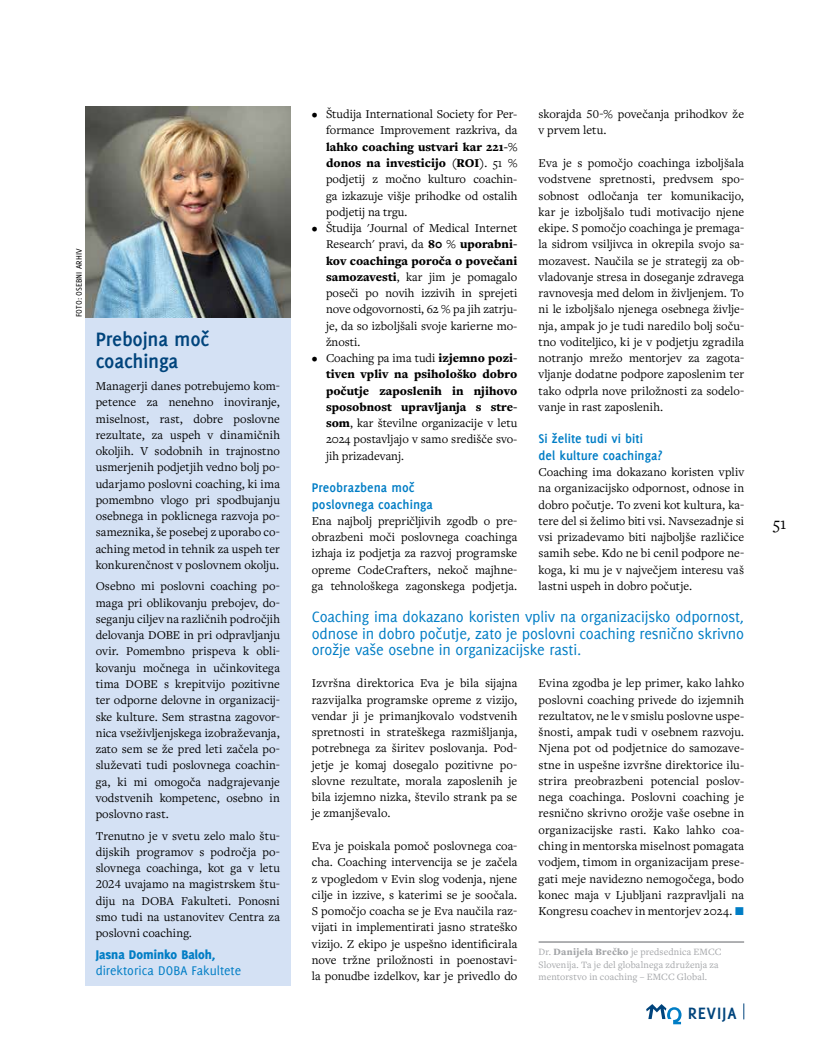
<style>
.page{position:relative;width:815px;height:1046px;background:#fff}
.page>*{position:absolute;margin:0;border:0;box-sizing:border-box;transform-origin:0 0}
.t1{font:700 21.25px/22.5px "Delicious CE";letter-spacing:-.01em;color:#00447c}
.t2{font:700 18px "Delicious CE";letter-spacing:.05em;color:#00447c}
.t3{font:17.5px "Freight Text Pro";color:#000}
.t4{font:16.25px/16.2px "Delicious CE";letter-spacing:-.01em;color:#007dc5;text-align:justify}
.t5{font:700 13.75px/16.2px "Delicious CE";color:#007dc5}
.t6{font:13.75px "Delicious CE";color:#007dc5}
.t7{font:800 13.75px "Delicious CE";color:#007dc5}
.t8{font:12.5px/16.2px "Freight Text Pro";color:#000;text-align:justify}
.t9{font:900 12.5px/16.2px "Freight Text Pro";color:#000;text-align:justify}
.t10{font:10px/12.5px "Freight Text Pro";letter-spacing:.01em;color:#a3a5a8}
.t11{font:8.75px "Delicious CE";color:#000}
.s1{font-weight:900}
.s2{font-weight:400}
.s3{color:#007dc5}
</style>
<div class="page">
<svg style="left:646px;top:1004px;width:36px;height:20px"></svg>
<svg style="left:743px;top:1003px;width:1px;height:16px"></svg>
<hr style="left:539px;top:941px;width:205px;height:1px;background:#808285">
<img style="left:85px;top:106px;width:206px;height:212px">
<div style="left:85px;top:318px;width:206px;height:667px;background:#d4e1f4"></div>
<p class="t11" style="left:74px;top:317px;width:70px;rotate:-90deg">FOTO: OSEBNI ARHIV</p>
<h1 class="t1" style="left:96px;top:327px;width:115px">Prebojna moč coachinga</h1>
<p class="t8" style="left:96px;top:377px;width:186px">Managerji danes potrebujemo kom&shy;petence za nenehno inoviranje, miselnost, rast, dobre poslovne rezultate, za uspeh v dinamičnih okoljih. V sodobnih in trajnostno usmerjenih podjetjih vedno bolj po&shy;udarjamo poslovni coaching, ki ima pomembno vlogo pri spodbujanju osebnega in poklicnega razvoja po&shy;sameznika, še posebej z uporabo co&shy;aching metod in tehnik za uspeh ter konkurenčnost v poslovnem okolju.</p>
<p class="t8" style="left:96px;top:577px;width:186px">Osebno mi poslovni coaching po&shy;maga pri oblikovanju prebojev, do&shy;seganju ciljev na različnih področjih delovanja DOBE in pri odpravljanju ovir. Pomembno prispeva k obli&shy;kovanju močnega in učinkovitega tima DOBE s krepitvijo pozitivne ter odporne delovne in organizacij&shy;ske kulture. Sem strastna zagovor&shy;nica vseživljenjskega izobraževanja, zato sem se že pred leti začela po&shy;služevati tudi poslovnega coachin&shy;ga, ki mi omogoča nadgrajevanje vodstvenih kompetenc, osebno in poslovno rast.</p>
<p class="t8" style="left:96px;top:827px;width:186px">Trenutno je v svetu zelo malo štu&shy;dijskih programov s področja po&shy;slovnega coachinga, kot ga v letu 2024 uvajamo na magistrskem štu&shy;diju na DOBA Fakulteti. Ponosni smo tudi na ustanovitev Centra za poslovni coaching.</p>
<p class="t7" style="left:96px;top:945px;width:121px">Jasna Dominko Baloh,</p>
<p class="t6" style="left:96px;top:962px;width:147px">direktorica DOBA Fakultete</p>
<p class="t8" style="left:312px;top:106px;width:207px;text-align:right">• Študija International Society for Per&shy;formance Improvement razkriva, da</p>
<p class="t8" style="left:326px;top:138px;width:193px"><span class="s1">lahko coaching ustvari kar 221-% donos na investicijo (ROI)</span>. 51 % podjetij z močno kulturo coachin&shy;ga izkazuje višje prihodke od ostalih podjetij na trgu.</p>
<p class="t8" style="left:326px;top:219px;width:193px;text-indent:-14px">• Študija 'Journal of Medical Internet Research' pravi, da <span class="s1">80 % uporabni&shy;kov coachinga poroča o povečani samozavesti</span>, kar jim je pomagalo poseči po novih izzivih in sprejeti nove odgovornosti, 62 % pa jih zatrju&shy;je, da so izboljšali svoje karierne mo&shy;žnosti.</p>
<p class="t9" style="left:326px;top:349px;width:193px;text-indent:-14px"><span class="s2">• Coaching pa ima tudi</span> izjemno pozi&shy;tiven vpliv na psihološko dobro počutje zaposlenih in njihovo sposobnost upravljanja s stre&shy;som<span class="s2">, kar številne organizacije v letu 2024 postavljajo v samo središče svo&shy;jih prizadevanj.</span></p>
<p class="t5" style="left:312px;top:479px;width:123px">Preobrazbena moč poslovnega coachinga</p>
<p class="t8" style="left:312px;top:512px;width:207px">Ena najbolj prepričljivih zgodb o pre&shy;obrazbeni moči poslovnega coachinga izhaja iz podjetja za razvoj programske opreme CodeCrafters, nekoč majhne&shy;ga tehnološkega zagonskega podjetja.</p>
<p class="t8" style="left:539px;top:106px;width:207px">skorajda 50-% povečanja prihodkov že v prvem letu.</p>
<p class="t8" style="left:539px;top:154px;width:207px">Eva je s pomočjo coachinga izboljšala vodstvene spretnosti, predvsem spo&shy;sobnost odločanja ter komunikacijo, kar je izboljšalo tudi motivacijo njene ekipe. S pomočjo coachinga je premaga&shy;la sidrom vsiljivca in okrepila svojo sa&shy;mozavest. Naučila se je strategij za ob&shy;vladovanje stresa in doseganje zdravega ravnovesja med delom in življenjem. To ni le izboljšalo njenega osebnega življe&shy;nja, ampak jo je tudi naredilo bolj soču&shy;tno voditeljico, ki je v podjetju zgradila notranjo mrežo mentorjev za zagota&shy;vljanje dodatne podpore zaposlenim ter tako odprla nove priložnosti za sodelo&shy;vanje in rast zaposlenih.</p>
<p class="t5" style="left:539px;top:430px;width:125px">Si želite tudi vi biti del kulture coachinga?</p>
<p class="t8" style="left:539px;top:463px;width:207px">Coaching ima dokazano koristen vpliv na organizacijsko odpornost, odnose in dobro počutje. To zveni kot kultura, ka&shy;tere del si želimo biti vsi. Navsezadnje si vsi prizadevamo biti najboljše različice samih sebe. Kdo ne bi cenil podpore ne&shy;koga, ki mu je v največjem interesu vaš lastni uspeh in dobro počutje.</p>
<h3 class="t4" style="left:312px;top:608px;width:434px">Coaching ima dokazano koristen vpliv na organizacijsko odpornost, odnose in dobro počutje, zato je poslovni coaching resnično skrivno orožje vaše osebne in organizacijske rasti.</h3>
<p class="t8" style="left:312px;top:674px;width:207px">Izvršna direktorica Eva je bila sijajna razvijalka programske opreme z vizijo, vendar ji je primanjkovalo vodstvenih spretnosti in strateškega razmišljanja, potrebnega za širitev poslovanja. Pod&shy;jetje je komaj dosegalo pozitivne po&shy;slovne rezultate, morala zaposlenih je bila izjemno nizka, število strank pa se je zmanjševalo.</p>
<p class="t8" style="left:312px;top:837px;width:207px">Eva je poiskala pomoč poslovnega coa&shy;cha. Coaching intervencija se je začela z vpogledom v Evin slog vodenja, njene cilje in izzive, s katerimi se je soočala.<br>S pomočjo coacha se je Eva naučila raz&shy;vijati in implementirati jasno strateško vizijo. Z ekipo je uspešno identificirala nove tržne priložnosti in poenostavi&shy;la ponudbe izdelkov, kar je privedlo do</p>
<p class="t8" style="left:539px;top:674px;width:207px">Evina zgodba je lep primer, kako lahko poslovni coaching privede do izjemnih rezultatov, ne le v smislu poslovne uspe&shy;šnosti, ampak tudi v osebnem razvoju.<br>Njena pot od podjetnice do samozave&shy;stne in uspešne izvršne direktorice ilu&shy;strira preobrazbeni potencial poslov&shy;nega coachinga. Poslovni coaching je resnično skrivno orožje vaše osebne in organizacijske rasti. Kako lahko coa&shy;ching in mentorska miselnost pomagata vodjem, timom in organizacijam prese&shy;gati meje navidezno nemogočega, bodo konec maja v Ljubljani razpravljali na Kongresu coachev in mentorjev 2024. <span class="s3">T</span></p>
<p class="t10" style="left:539px;top:945px;width:184px">Dr. <span class="s1">Danijela Brečko</span> je predsednica EMCC<br>Slovenija. Ta je del globalnega združenja za mentorstvo in coaching – EMCC Global.</p>
<h2 class="t2" style="left:688px;top:1001px;width:50px">REVIJA</h2>
<h3 class="t3" style="left:773px;top:512px;width:15px">51</h3>
</div>
